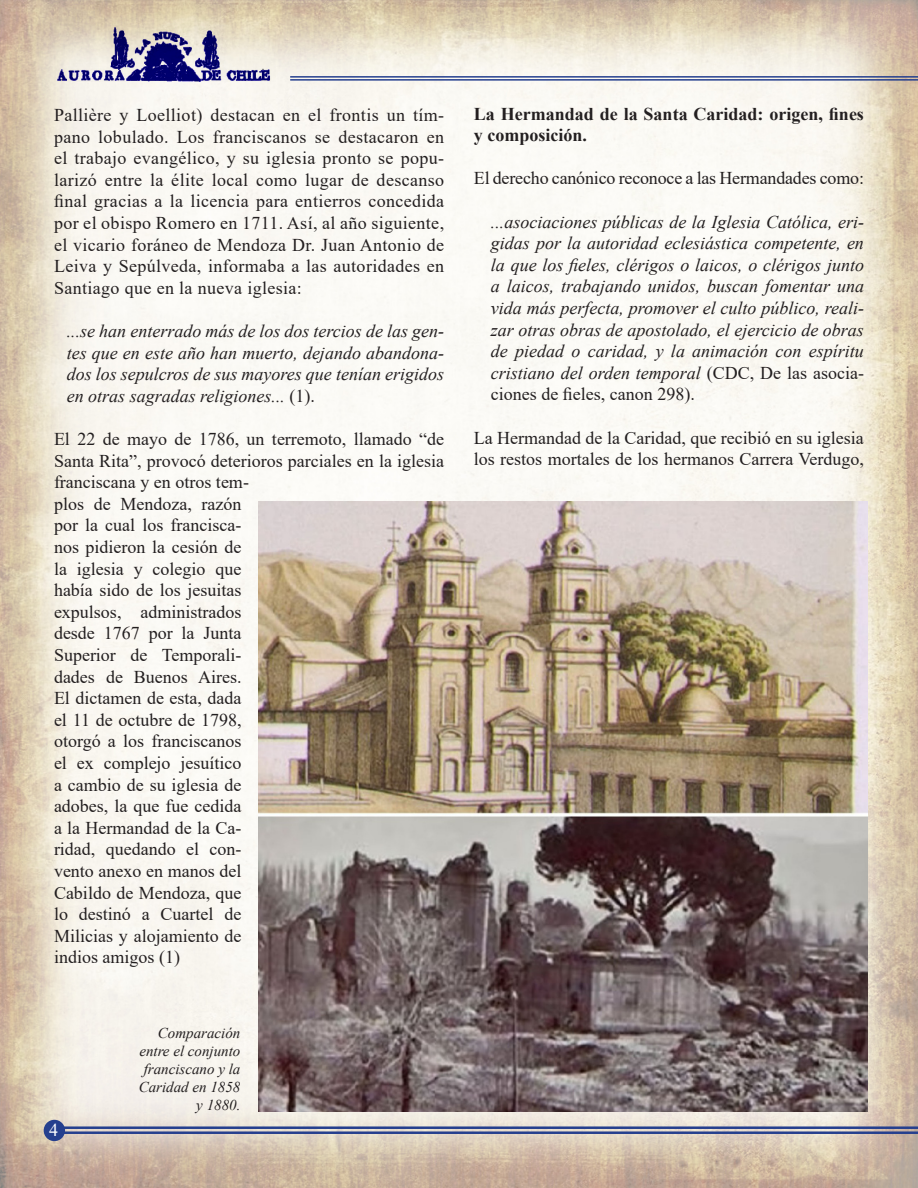
<style>
.page{position:relative;width:918px;height:1188px;background:#fff}
.page>*{position:absolute;margin:0;border:0;box-sizing:border-box;transform-origin:0 0}
.t1{font:18px/21.6px "Times New Roman";color:#231f20}
.t2{font:italic 18px/21.6px "Times New Roman";color:#231f20;text-align:justify}
.t3{font:700 18px/21.6px "Times New Roman";color:#231f20}
.t4{font:18px "Times New Roman";color:#fff}
.t5{font:italic 15px/18px "Times New Roman";color:#231f20;text-align:right}
.s1{font-style:normal}
</style>
<div class="page">
<img style="left:0;top:0;width:918px;height:1188px">
<hr style="left:290px;top:79px;width:628px;height:2px;background:#253f8e">
<hr style="left:290px;top:76px;width:628px;height:2px;background:#253f8e">
<img style="left:54px;top:26px;width:221px;height:56px">
<hr style="left:54px;top:1131px;width:864px;height:3px;background:#253f8e">
<hr style="left:54px;top:1126px;width:864px;height:3px;background:#253f8e">
<div style="left:44px;top:1120px;width:21px;height:21px;background:#253f8e;border-radius:50%"></div>
<img style="left:259px;top:502px;width:609px;height:610px">
<p class="t1" style="left:54px;top:104px;width:392px;text-align:justify">Pallière y Loelliot) destacan en el frontis un tím&shy;pano lobulado. Los franciscanos se destacaron en el trabajo evangélico, y su iglesia pronto se popu&shy;larizó entre la élite local como lugar de descanso final gracias a la licencia para entierros concedida por el obispo Romero en 1711. Así, al año siguiente, el vicario foráneo de Mendoza Dr. Juan Antonio de Leiva y Sepúlveda, informaba a las autoridades en Santiago que en la nueva iglesia:</p>
<p class="t2" style="left:67px;top:320px;width:379px">...se han enterrado más de los dos tercios de las gen&shy;tes que en este año han muerto, dejando abandona&shy;dos los sepulcros de sus mayores que tenían erigidos en otras sagradas religiones... <span class="s1">(1).</span></p>
<p class="t1" style="left:54px;top:428px;width:392px">El 22 de mayo de 1786, un terremoto, llamado “de<br>Santa Rita”, provocó deterioros parciales en la iglesia franciscana y en otros tem-<br>plos de Mendoza, razón<br>por la cual los francisca-<br>nos pidieron la cesión de<br>la iglesia y colegio que<br>había sido de los jesuitas<br>expulsos, administrados<br>desde 1767 por la Junta<br>Superior de Temporali-<br>dades de Buenos Aires.<br>El dictamen de esta, dada<br>el 11 de octubre de 1798,<br>otorgó a los franciscanos<br>el ex complejo jesuítico<br>a cambio de su iglesia de<br>adobes, la que fue cedida<br>a la Hermandad de la Ca-<br>ridad, quedando el con-<br>vento anexo en manos del<br>Cabildo de Mendoza, que<br>lo destinó a Cuartel de<br>Milicias y alojamiento de<br>indios amigos (1)</p>
<p class="t4" style="left:49px;top:1117px;width:10px">4</p>
<p class="t5" style="left:139px;top:1023px;width:103px">Comparación entre el conjunto franciscano y la<br>Caridad en 1858 y 1880.</p>
<p class="t3" style="left:474px;top:102px;width:392px">La Hermandad de la Santa Caridad: origen, fines y composición.</p>
<p class="t1" style="left:474px;top:167px;width:392px">El derecho canónico reconoce a las Hermandades como:</p>
<p class="t2" style="left:491px;top:210px;width:375px">...asociaciones públicas de la Iglesia Católica, eri&shy;gidas por la autoridad eclesiástica competente, en la que los fieles, clérigos o laicos, o clérigos junto a laicos, trabajando unidos, buscan fomentar una vida más perfecta, promover el culto público, reali&shy;zar otras obras de apostolado, el ejercicio de obras de piedad o caridad, y la animación con espíritu cristiano del orden temporal <span class="s1">(CDC, De las asocia&shy;ciones de fieles, canon 298).</span></p>
<p class="t1" style="left:474px;top:426px;width:392px">La Hermandad de la Caridad, que recibió en su iglesia los restos mortales de los hermanos Carrera Verdugo,</p>
</div>
